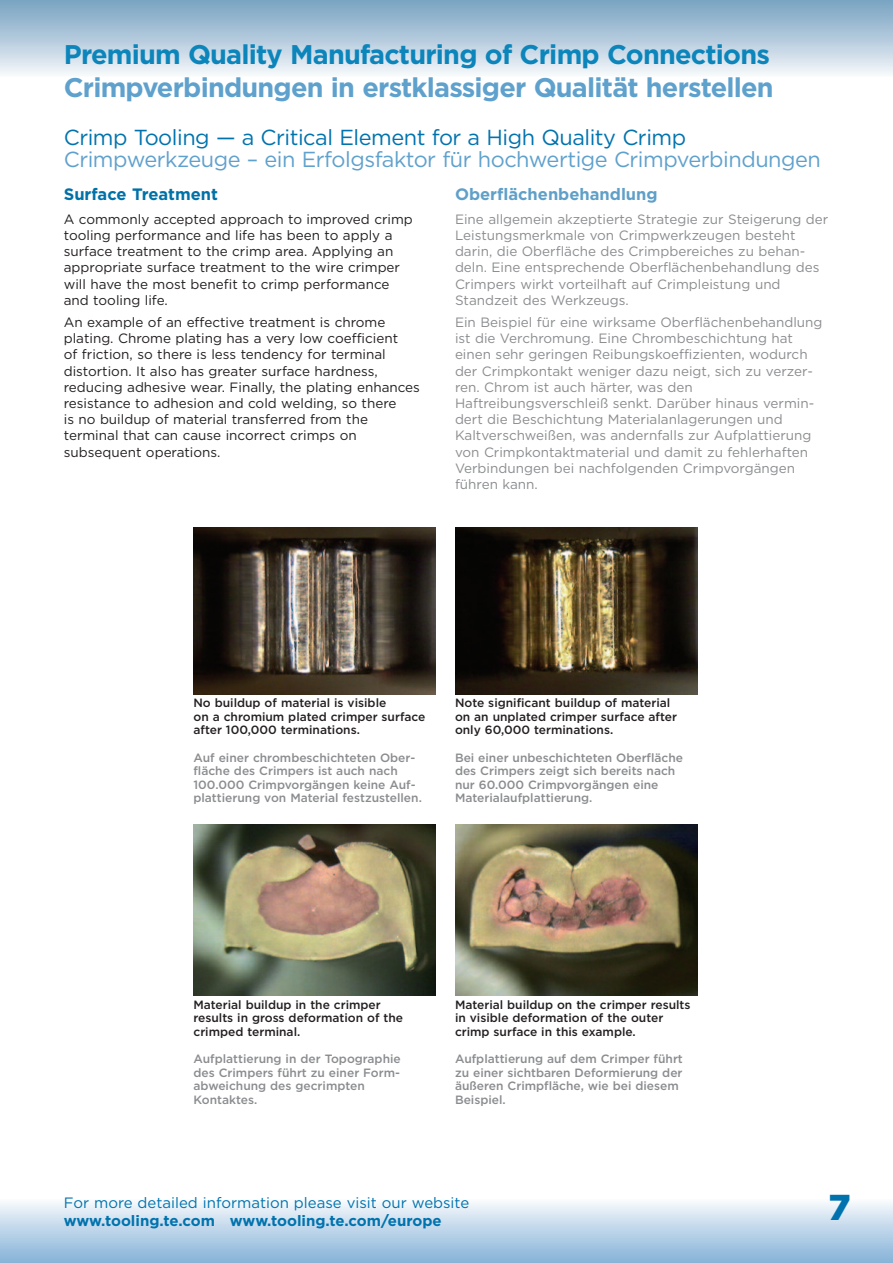
<style>
.page{position:relative;width:893px;height:1263px;background:#fff}
.page>*{position:absolute;margin:0;border:0;box-sizing:border-box;transform-origin:0 0}
.t1{font:900 36px "Gotham";color:#0073ae}
.t2{font:700 27px "Gotham";letter-spacing:-.03em;color:#5fa1cd}
.t3{font:700 27px "Gotham";letter-spacing:-.03em;color:#0c85bb}
.t4{font:21.75px "Gotham";letter-spacing:-.02em;color:#5fa1cd}
.t5{font:21.75px "Gotham";letter-spacing:-.02em;color:#0073ae}
.t6{font:700 16.5px "Gotham";color:#60a0c8}
.t7{font:700 16.5px "Gotham";color:#0071a7}
.t8{font:15px "Gotham";color:#0073ae}
.t9{font:700 15px "Gotham";color:#0073ae}
.t10{font:13.5px/16.2px "Gotham";color:#8a8c8f}
.t11{font:13.5px/16.2px "Gotham";color:#231f20}
.t12{font:500 12px/13.5px "Gotham";color:#8a8c8f}
.t13{font:500 12px/13.5px "Gotham";color:#231f20}
</style>
<div class="page">
<img style="left:193px;top:527px;width:243px;height:168px">
<img style="left:193px;top:825px;width:243px;height:170px">
<img style="left:455px;top:825px;width:242px;height:170px">
<img style="left:455px;top:527px;width:242px;height:168px">
<div style="left:0;top:0;width:893px;height:77px;background:linear-gradient(to bottom,#76a1c0,#f5f7fb)"></div>
<div style="left:0;top:1199px;width:893px;height:64px;background:linear-gradient(to bottom,#f8fafc,#86b3d8)"></div>
<h2 class="t3" style="left:64px;top:45px;width:708px">Premium Quality Manufacturing of Crimp Connections</h2>
<h2 class="t2" style="left:64px;top:78px;width:711px">Crimpverbindungen in erstklassiger Qualität herstellen</h2>
<h3 class="t5" style="left:64px;top:130px;width:624px">Crimp Tooling — a Critical Element for a High Quality Crimp</h3>
<h3 class="t4" style="left:64px;top:152px;width:759px">Crimpwerkzeuge – ein Erfolgsfaktor für hochwertige Crimpverbindungen</h3>
<p class="t7" style="left:64px;top:189px;width:156px">Surface Treatment</p>
<p class="t11" style="left:64px;top:212px;width:351px">A commonly accepted approach to improved crimp tooling performance and life has been to apply a surface treatment to the crimp area. Applying an appropriate surface treatment to the wire crimper will have the most benefit to crimp performance and tooling life.</p>
<p class="t11" style="left:64px;top:315px;width:358px">An example of an effective treatment is chrome plating. Chrome plating has a very low coefficient<br>of friction, so there is less tendency for terminal distortion. It also has greater surface hardness, reducing adhesive wear. Finally, the plating enhances resistance to adhesion and cold welding, so there<br>is no buildup of material transferred from the terminal that can cause incorrect crimps on subsequent operations.</p>
<p class="t6" style="left:455px;top:189px;width:204px">Oberflächenbehandlung</p>
<p class="t10" style="left:455px;top:212px;width:375px">Eine allgemein akzeptierte Strategie zur Steigerung der Leistungsmerkmale von Crimpwerkzeugen besteht darin, die Oberfläche des Crimpbereiches zu behan&shy;deln. Eine entsprechende Oberflächenbehandlung des Crimpers wirkt vorteilhaft auf Crimpleistung und Standzeit des Werkzeugs.</p>
<p class="t10" style="left:455px;top:315px;width:369px">Ein Beispiel für eine wirksame Oberflächenbehandlung ist die Verchromung. Eine Chrombeschichtung hat einen sehr geringen Reibungskoeffizienten, wodurch der Crimpkontakt weniger dazu neigt, sich zu verzer&shy;ren. Chrom ist auch härter, was den Haftreibungsverschleiß senkt. Darüber hinaus vermin&shy;dert die Beschichtung Materialanlagerungen und Kaltverschweißen, was andernfalls zur Aufplattierung von Crimpkontaktmaterial und damit zu fehlerhaften Verbindungen bei nachfolgenden Crimpvorgängen führen kann.</p>
<p class="t13" style="left:193px;top:697px;width:233px">No buildup of material is visible<br>on a chromium plated crimper surface after 100,000 terminations.</p>
<p class="t12" style="left:193px;top:751px;width:230px">Auf einer chrombeschichteten Ober&shy;fläche des Crimpers ist auch nach 100.000 Crimpvorgängen keine Auf&shy;plattierung von Material festzustellen.</p>
<p class="t13" style="left:455px;top:697px;width:224px">Note significant buildup of material on an unplated crimper surface after only 60,000 terminations.</p>
<p class="t12" style="left:455px;top:751px;width:230px">Bei einer unbeschichteten Oberfläche des Crimpers zeigt sich bereits nach nur 60.000 Crimpvorgängen eine Materialaufplattierung.</p>
<p class="t13" style="left:193px;top:999px;width:211px">Material buildup in the crimper results in gross deformation of the crimped terminal.</p>
<p class="t12" style="left:193px;top:1053px;width:209px">Aufplattierung in der Topographie des Crimpers führt zu einer Form&shy;abweichung des gecrimpten<br>Kontaktes.</p>
<p class="t13" style="left:455px;top:999px;width:237px">Material buildup on the crimper results in visible deformation of the outer crimp surface in this example.</p>
<p class="t12" style="left:455px;top:1053px;width:229px">Aufplattierung auf dem Crimper führt zu einer sichtbaren Deformierung der äußeren Crimpfläche, wie bei diesem<br>Beispiel.</p>
<p class="t8" style="left:64px;top:1197px;width:407px">For more detailed information please visit our website</p>
<p class="t9" style="left:64px;top:1215px;width:379px">www.tooling.te.com www.tooling.te.com/europe</p>
<h1 class="t1" style="left:828px;top:1194px;width:24px">7</h1>
</div>
